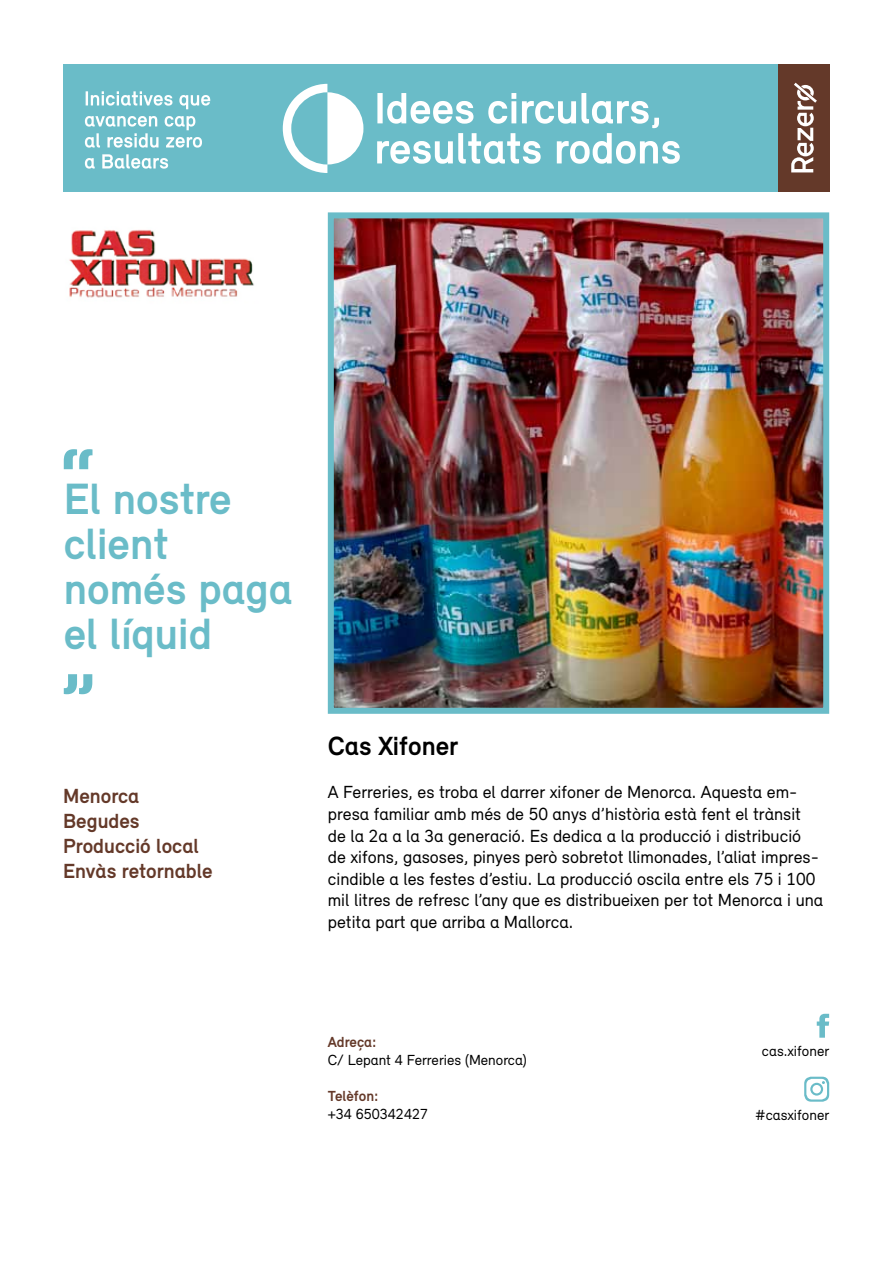
<style>
.page{position:relative;width:893px;height:1263px;background:#fff}
.page>*{position:absolute;margin:0;border:0;box-sizing:border-box;transform-origin:0 0}
.t1{font:700 45px/45px "Relevant";color:#6abcc8}
.t2{font:700 27px "Relevant";color:#000}
.t3{font:700 21px/25.2px "Relevant";color:#643929}
.t4{font:18px/21.6px "Relevant";color:#000}
.t5{font:15px "Relevant";color:#000}
.t6{font:700 15px "Relevant";color:#643929}
</style>
<div class="page">
<div style="left:63px;top:64px;width:767px;height:127px;background:#6abcc8"></div>
<img style="left:69px;top:230px;width:185px;height:68px">
<svg style="left:64px;top:449px;width:29px;height:20px"></svg>
<svg style="left:64px;top:674px;width:28px;height:20px"></svg>
<img style="left:335px;top:219px;width:487px;height:488px">
<div style="left:328px;top:212px;width:501px;height:502px;border:6px solid #6abcc8"></div>
<div style="left:779px;top:64px;width:51px;height:127px;background:#643929"></div>
<svg style="left:791px;top:83px;width:26px;height:89px"></svg>
<svg style="left:85px;top:154px;width:83px;height:15px"></svg>
<svg style="left:85px;top:116px;width:117px;height:32px"></svg>
<svg style="left:86px;top:91px;width:124px;height:18px"></svg>
<svg style="left:377px;top:93px;width:303px;height:71px"></svg>
<svg style="left:283px;top:84px;width:80px;height:89px"></svg>
<svg style="left:817px;top:1014px;width:12px;height:24px"></svg>
<svg style="left:804px;top:1077px;width:25px;height:25px"></svg>
<h1 class="t1" style="left:64px;top:476px;width:230px">El nostre client només paga el líquid</h1>
<p class="t3" style="left:63px;top:783px;width:151px">Menorca<br>Begudes<br>Producció local<br>Envàs retornable</p>
<h2 class="t2" style="left:328px;top:729px;width:132px">Cas Xifoner</h2>
<p class="t4" style="left:328px;top:781px;width:497px">A Ferreries, es troba el darrer xifoner de Menorca. Aquesta em&shy;presa familiar amb més de 50 anys d’història està fent el trànsit de la 2a a la 3a generació. Es dedica a la producció i distribució de xifons, gasoses, pinyes però sobretot llimonades, l’aliat impres&shy;cindible a les festes d’estiu. La producció oscila entre els 75 i 100 mil litres de refresc l’any que es distribueixen per tot Menorca i una petita part que arriba a Mallorca.</p>
<p class="t6" style="left:328px;top:1033px;width:50px">Adreça:</p>
<p class="t5" style="left:328px;top:1051px;width:201px">C/ Lepant 4 Ferreries (Menorca)</p>
<p class="t6" style="left:328px;top:1087px;width:52px">Telèfon:</p>
<p class="t5" style="left:328px;top:1105px;width:102px">+34 650342427</p>
<p class="t5" style="left:762px;top:1041px;width:69px">cas.xifoner</p>
<p class="t5" style="left:755px;top:1105px;width:76px">#casxifoner</p>
</div>
